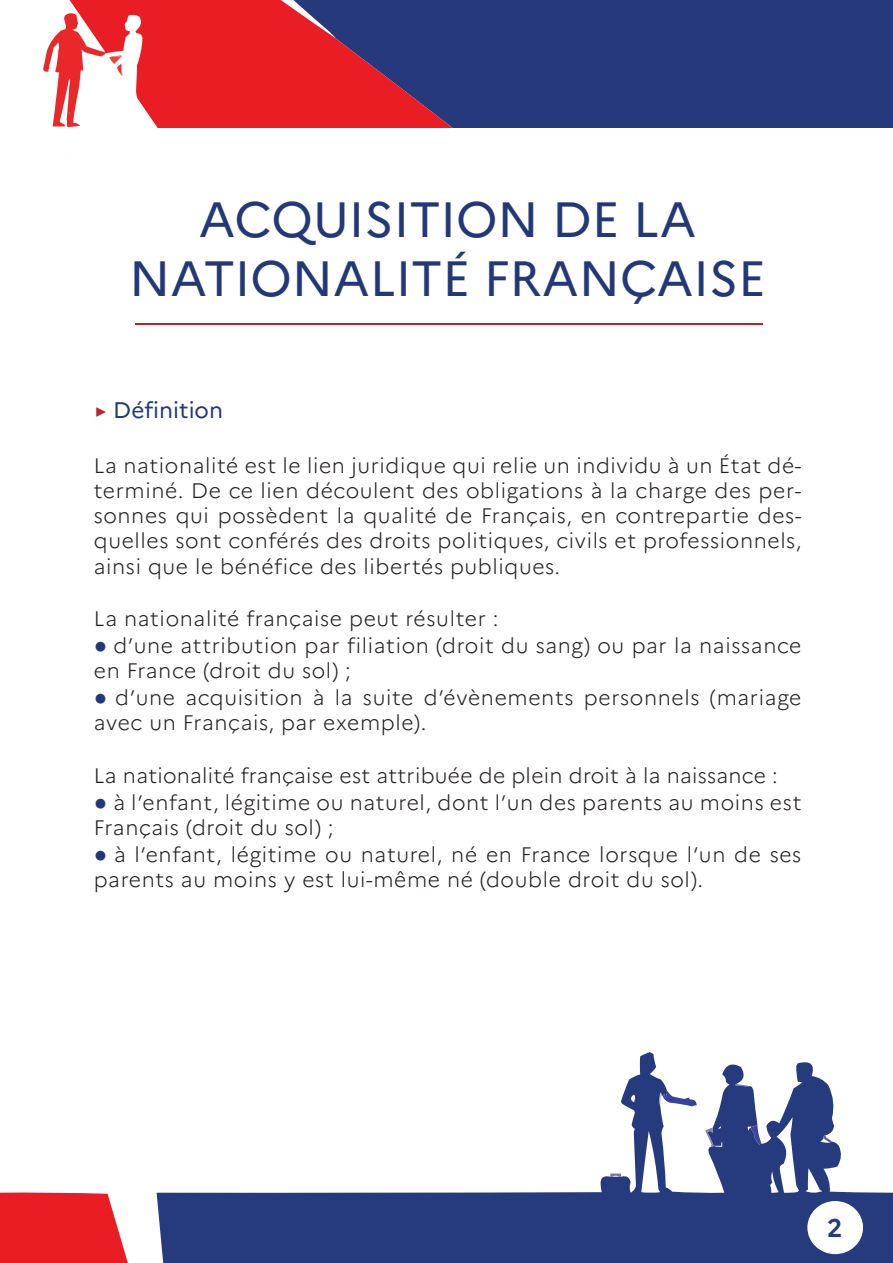
<style>
.page{position:relative;width:893px;height:1263px;background:#fff}
.page>*{position:absolute;margin:0;border:0;box-sizing:border-box;transform-origin:0 0}
.t1{font:49.5px/59.4px "Marianne";color:#233977;text-align:center}
.t2{font:700 25.5px "Marianne";color:#263a7e}
.t3{font:22.5px "Marianne";color:#223974}
.t4{font:300 21px/25.2px "Marianne";letter-spacing:.03em;color:#231f20}
.s1{font-family:"Montserrat";color:#c32027}
.s2{font-family:"Calibri";font-weight:700;font-size:22.5px;color:#233977}
</style>
<div class="page">
<hr style="left:135px;top:324px;width:627px;height:1px;background:#c32027">
<svg style="left:226px;top:1052px;width:667px;height:211px"></svg>
<svg style="left:735px;top:1084px;width:16px;height:2px"></svg>
<svg style="left:634px;top:1097px;width:2px;height:6px"></svg>
<svg style="left:659px;top:1090px;width:38px;height:17px"></svg>
<svg style="left:748px;top:1124px;width:14px;height:21px"></svg>
<svg style="left:823px;top:1135px;width:9px;height:7px"></svg>
<svg style="left:705px;top:1123px;width:17px;height:24px"></svg>
<svg style="left:610px;top:1173px;width:11px;height:4px"></svg>
<svg style="left:0;top:1192px;width:226px;height:71px"></svg>
<div style="left:486px;top:0;width:407px;height:128px;background:#25397c"></div>
<svg style="left:68px;top:0;width:418px;height:128px;background:#b0324b"></svg>
<svg style="left:43px;top:12px;width:80px;height:115px"></svg>
<div style="left:807px;top:1201px;width:56px;height:53px;background:#fff;border-radius:50%"></div>
<h1 class="t1" style="left:129px;top:189px;width:638px">ACQUISITION DE LA<br>NATIONALITÉ FRANÇAISE</h1>
<p class="t3" style="left:94px;top:396px;width:131px"><span class="s1">▶</span> Définition</p>
<p class="t4" style="left:94px;top:453px;width:709px;text-align:justify">La nationalité est le lien juridique qui relie un individu à un État dé&shy;terminé. De ce lien découlent des obligations à la charge des per&shy;sonnes qui possèdent la qualité de Français, en contrepartie des&shy;quelles sont conférés des droits politiques, civils et professionnels, ainsi que le bénéfice des libertés publiques.</p>
<p class="t4" style="left:94px;top:606px;width:406px">La nationalité française peut résulter :</p>
<p class="t4" style="left:94px;top:633px;width:709px"><span class="s2">●</span> d’une attribution par filiation (droit du sang) ou par la naissance en France (droit du sol) ;</p>
<p class="t4" style="left:94px;top:685px;width:709px"><span class="s2">●</span> d’une acquisition à la suite d’évènements personnels (mariage avec un Français, par exemple).</p>
<p class="t4" style="left:94px;top:762px;width:685px">La nationalité française est attribuée de plein droit à la naissance :</p>
<p class="t4" style="left:94px;top:789px;width:709px"><span class="s2">●</span> à l’enfant, légitime ou naturel, dont l’un des parents au moins est<br>Français (droit du sol) ;</p>
<p class="t4" style="left:94px;top:842px;width:709px"><span class="s2">●</span> à l’enfant, légitime ou naturel, né en France lorsque l’un de ses parents au moins y est lui-même né (double droit du sol).</p>
<p class="t2" style="left:827px;top:1212px;width:17px">2</p>
</div>
